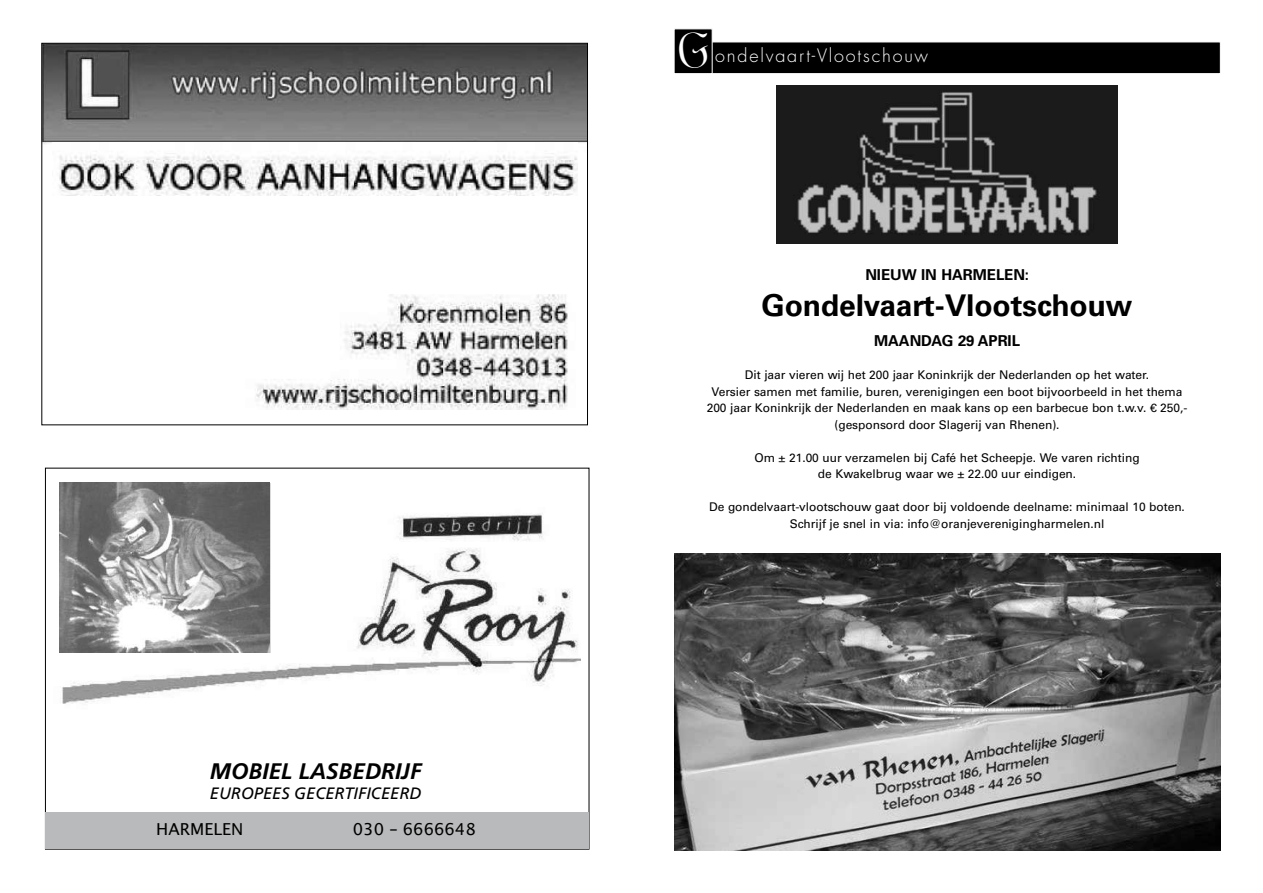
<style>
.page{position:relative;width:1263px;height:893px;background:#fff}
.page>*{position:absolute;margin:0;border:0;box-sizing:border-box;transform-origin:0 0}
.t1{font:49.5px "Angelo";color:#fff}
.t2{font:700 30px "Univers";letter-spacing:-.005em;color:#000}
.t3{font:italic 700 22.5px "Frutiger";color:#000}
.t4{font:300 18px "Futura";letter-spacing:.1em;color:#fff}
.t5{font:italic 16.5px "Frutiger";color:#000}
.t6{font:16.5px "Lucida Sans";color:#000}
.t7{font:700 15px "Univers";letter-spacing:-.005em;color:#000}
.t8{font:12px/16.5px "Univers";letter-spacing:-.005em;color:#000;text-align:center}
</style>
<div class="page">
<div style="left:674px;top:42px;width:546px;height:32px;background:#000;border:1px solid #fff"></div>
<div style="left:674px;top:29px;width:38px;height:45px;background:#000"></div>
<img style="left:777px;top:85px;width:340px;height:159px">
<img style="left:43px;top:45px;width:543px;height:99px">
<img style="left:675px;top:553px;width:545px;height:297px">
<img style="left:53px;top:142px;width:525px;height:54px">
<img style="left:256px;top:294px;width:312px;height:115px">
<img style="left:59px;top:507px;width:522px;height:197px">
<div style="left:46px;top:812px;width:543px;height:37px;background:#b9babb"></div>
<img style="left:60px;top:482px;width:210px;height:170px">
<h3 class="t3" style="left:210px;top:758px;width:213px">MOBIEL LASBEDRIJF</h3>
<h3 class="t5" style="left:210px;top:784px;width:213px">EUROPEES GECERTIFICEERD</h3>
<h3 class="t6" style="left:156px;top:820px;width:89px">HARMELEN</h3>
<h3 class="t6" style="left:353px;top:820px;width:124px">030 – 6666648</h3>
<h1 class="t1" style="left:678px;top:24px;width:34px">G</h1>
<h3 class="t4" style="left:715px;top:45px;width:214px">ondelvaart-Vlootschouw</h3>
<p class="t7" style="left:865px;top:266px;width:165px">NIEUW IN HARMELEN:</p>
<h2 class="t2" style="left:761px;top:288px;width:373px">Gondelvaart-Vlootschouw</h2>
<p class="t7" style="left:874px;top:332px;width:26px">Maandag</p>
<p class="t7" style="left:958px;top:332px;width:30px">29 april</p>
<p class="t8" style="left:707px;top:367px;width:482px">Dit jaar vieren wij het 200 jaar Koninkrijk der Nederlanden op het water.<br>Versier samen met familie, buren, verenigingen een boot bijvoorbeeld in het thema 200 jaar Koninkrijk der Nederlanden en maak kans op een barbecue bon t.w.v. € 250,- (gesponsord door Slagerij van Rhenen).</p>
<p class="t8" style="left:754px;top:449px;width:387px">Om ± 21.00 uur verzamelen bij Café het Scheepje. We varen richting de Kwakelbrug waar we ± 22.00 uur eindigen.</p>
<p class="t8" style="left:709px;top:499px;width:477px">De gondelvaart-vlootschouw gaat door bij voldoende deelname: minimaal 10 boten.<br>Schrijf je snel in via: info@oranjeverenigingharmelen.nl</p>
</div>
